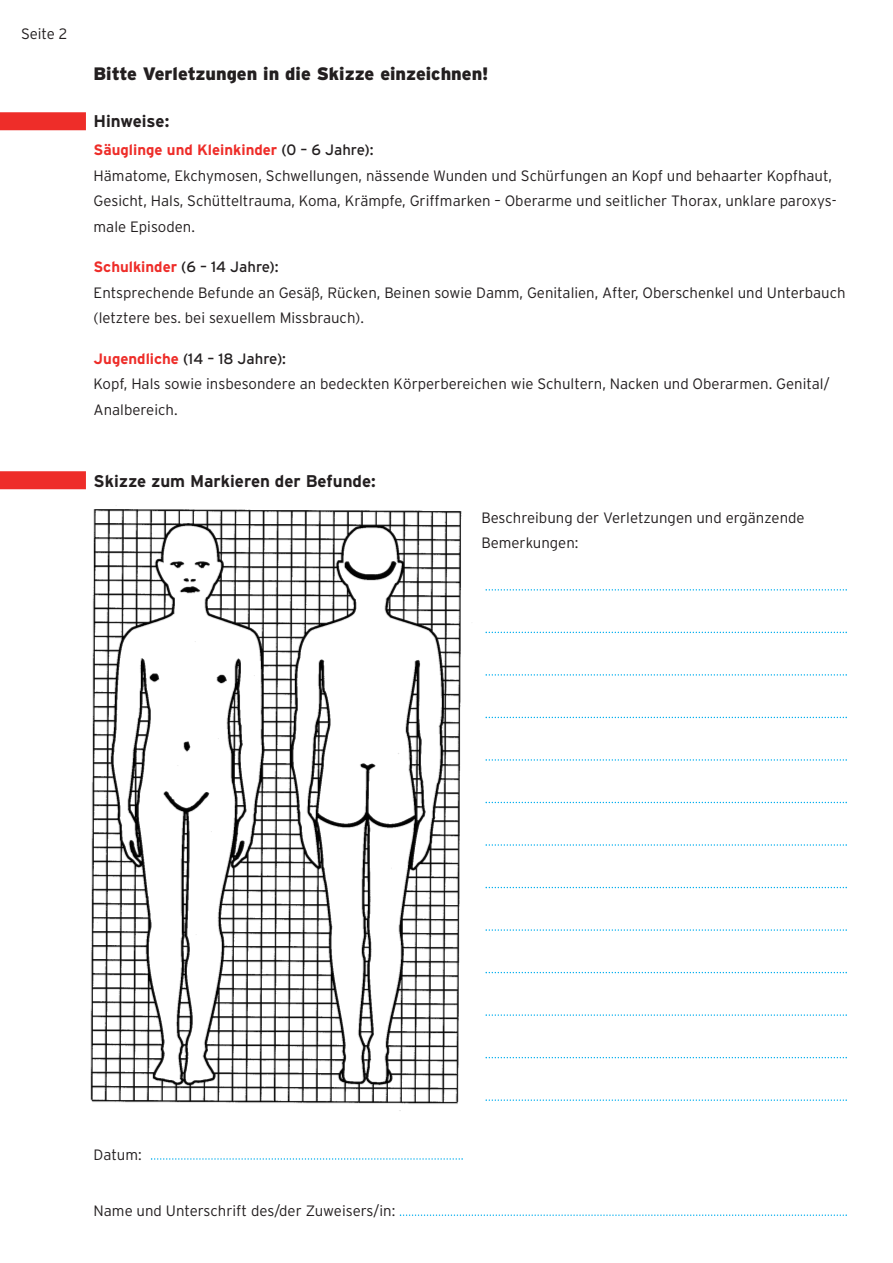
<style>
.page{position:relative;width:893px;height:1263px;background:#fff}
.page>*{position:absolute;margin:0;border:0;box-sizing:border-box;transform-origin:0 0}
.t1{font:900 18px "Interstate";color:#231f20}
.t2{font:700 16.95px "Interstate";color:#231f20}
.t3{font:300 15px/25.5px "Interstate";color:#231f20}
.s1{font-weight:700;color:#ee2d29}
.s2{font-weight:400}
</style>
<div class="page">
<img style="left:90px;top:505px;width:372px;height:606px">
<svg style="left:400px;top:1214px;width:447px;height:2px"></svg>
<svg style="left:151px;top:1158px;width:312px;height:2px"></svg>
<svg style="left:485px;top:589px;width:362px;height:2px"></svg>
<svg style="left:485px;top:632px;width:362px;height:1px"></svg>
<svg style="left:485px;top:674px;width:362px;height:2px"></svg>
<svg style="left:485px;top:717px;width:362px;height:1px"></svg>
<svg style="left:485px;top:759px;width:362px;height:2px"></svg>
<svg style="left:485px;top:802px;width:362px;height:1px"></svg>
<svg style="left:485px;top:844px;width:362px;height:2px"></svg>
<svg style="left:485px;top:887px;width:362px;height:1px"></svg>
<svg style="left:485px;top:929px;width:362px;height:2px"></svg>
<svg style="left:485px;top:972px;width:362px;height:1px"></svg>
<svg style="left:485px;top:1014px;width:362px;height:2px"></svg>
<svg style="left:485px;top:1057px;width:362px;height:1px"></svg>
<svg style="left:485px;top:1099px;width:362px;height:2px"></svg>
<div style="left:0;top:112px;width:86px;height:18px;background:#ee2d29"></div>
<div style="left:0;top:471px;width:86px;height:18px;background:#ee2d29"></div>
<p class="t3" style="left:21px;top:21px;width:48px">Seite 2</p>
<p class="t1" style="left:94px;top:63px;width:396px">Bitte Verletzungen in die Skizze einzeichnen!</p>
<p class="t2" style="left:94px;top:111px;width:77px">Hinweise:</p>
<p class="t3" style="left:94px;top:137px;width:744px"><span class="s1">Säuglinge und Kleinkinder</span> <span class="s2">(0 – 6 Jahre):<br></span>Hämatome, Ekchymosen, Schwellungen, nässende Wunden und Schürfungen an Kopf und behaarter Kopfhaut, Gesicht, Hals, Schütteltrauma, Koma, Krämpfe, Griffmarken – Oberarme und seitlicher Thorax, unklare paroxys&shy;male Episoden.</p>
<p class="t3" style="left:94px;top:254px;width:754px"><span class="s1">Schulkinder</span> <span class="s2">(6 – 14 Jahre):<br></span>Entsprechende Befunde an Gesäß, Rücken, Beinen sowie Damm, Genitalien, After, Oberschenkel und Unterbauch (letztere bes. bei sexuellem Missbrauch).</p>
<p class="t3" style="left:94px;top:346px;width:738px"><span class="s1">Jugendliche</span> <span class="s2">(14 – 18 Jahre):<br></span>Kopf, Hals sowie insbesondere an bedeckten Körperbereichen wie Schultern, Nacken und Oberarmen. Genital/<br>Analbereich.</p>
<p class="t2" style="left:94px;top:471px;width:284px">Skizze zum Markieren der Befunde:</p>
<p class="t3" style="left:481px;top:505px;width:325px">Beschreibung der Verletzungen und ergänzende<br>Bemerkungen:</p>
<p class="t3" style="left:94px;top:1142px;width:50px">Datum:</p>
<p class="t3" style="left:94px;top:1198px;width:303px">Name und Unterschrift des/der Zuweisers/in:</p>
</div>
